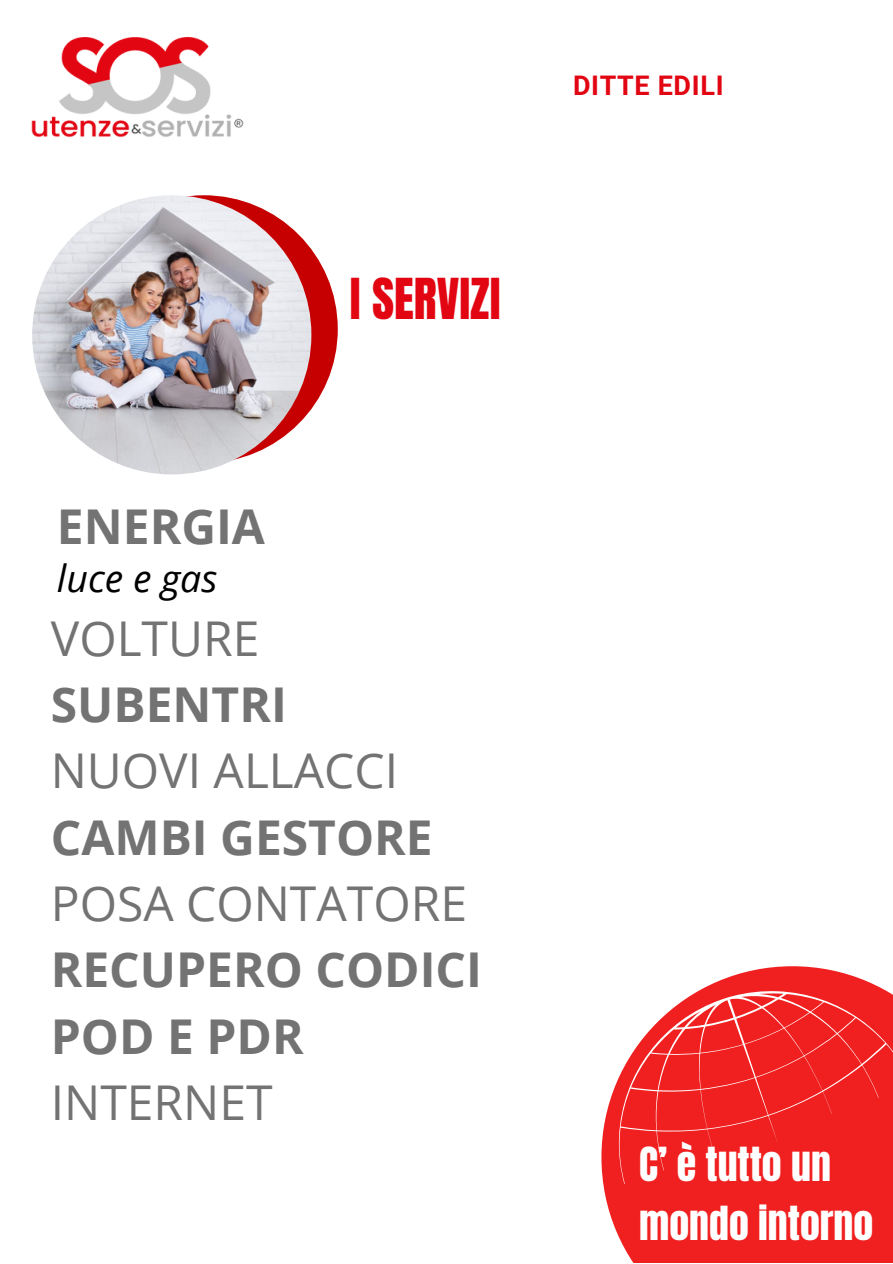
<style>
.page{position:relative;width:893px;height:1264px;background:#fff}
.page>*{position:absolute;margin:0;border:0;box-sizing:border-box;transform-origin:0 0}
.t1{font:700 48px "Open Sans";color:#737373}
.t2{font:48px "Open Sans";color:#737373}
.t3{font:48px "Anton";color:#e20512}
.t4{font:39.9px/58.5px "Anton";color:#fff}
.t5{font:italic 37.5px "Open Sans";color:#000}
.t6{font:700 27px "Roboto";letter-spacing:.025em;color:#e20512}
</style>
<div class="page">
<div style="left:70px;top:195px;width:268px;height:268px;background:#c60000;border-radius:50%"></div>
<img style="left:32px;top:195px;width:279px;height:279px;border-radius:50%">
<svg style="left:601px;top:966px;width:291px;height:296px;fill:#f12020"></svg>
<svg style="left:618px;top:990px;width:274px;height:194px;background:#f23636"></svg>
<img style="left:31px;top:37px;width:213px;height:101px">
<p class="t3" style="left:350px;top:265px;width:152px">I SERVIZI</p>
<p class="t6" style="left:573px;top:70px;width:152px">DITTE EDILI</p>
<p class="t1" style="left:57px;top:493px;width:209px">ENERGIA</p>
<p class="t5" style="left:57px;top:552px;width:162px">luce e gas</p>
<p class="t2" style="left:51px;top:604px;width:210px">VOLTURE</p>
<p class="t1" style="left:51px;top:670px;width:237px">SUBENTRI</p>
<p class="t2" style="left:51px;top:737px;width:349px">NUOVI ALLACCI</p>
<p class="t1" style="left:51px;top:803px;width:383px">CAMBI GESTORE</p>
<p class="t2" style="left:51px;top:869px;width:418px">POSA CONTATORE</p>
<p class="t1" style="left:51px;top:936px;width:433px">RECUPERO CODICI</p>
<p class="t1" style="left:51px;top:1002px;width:254px">POD E PDR</p>
<p class="t2" style="left:51px;top:1068px;width:223px">INTERNET</p>
<p class="t4" style="left:639px;top:1135px;width:235px">C’ è tutto un mondo intorno</p>
</div>
